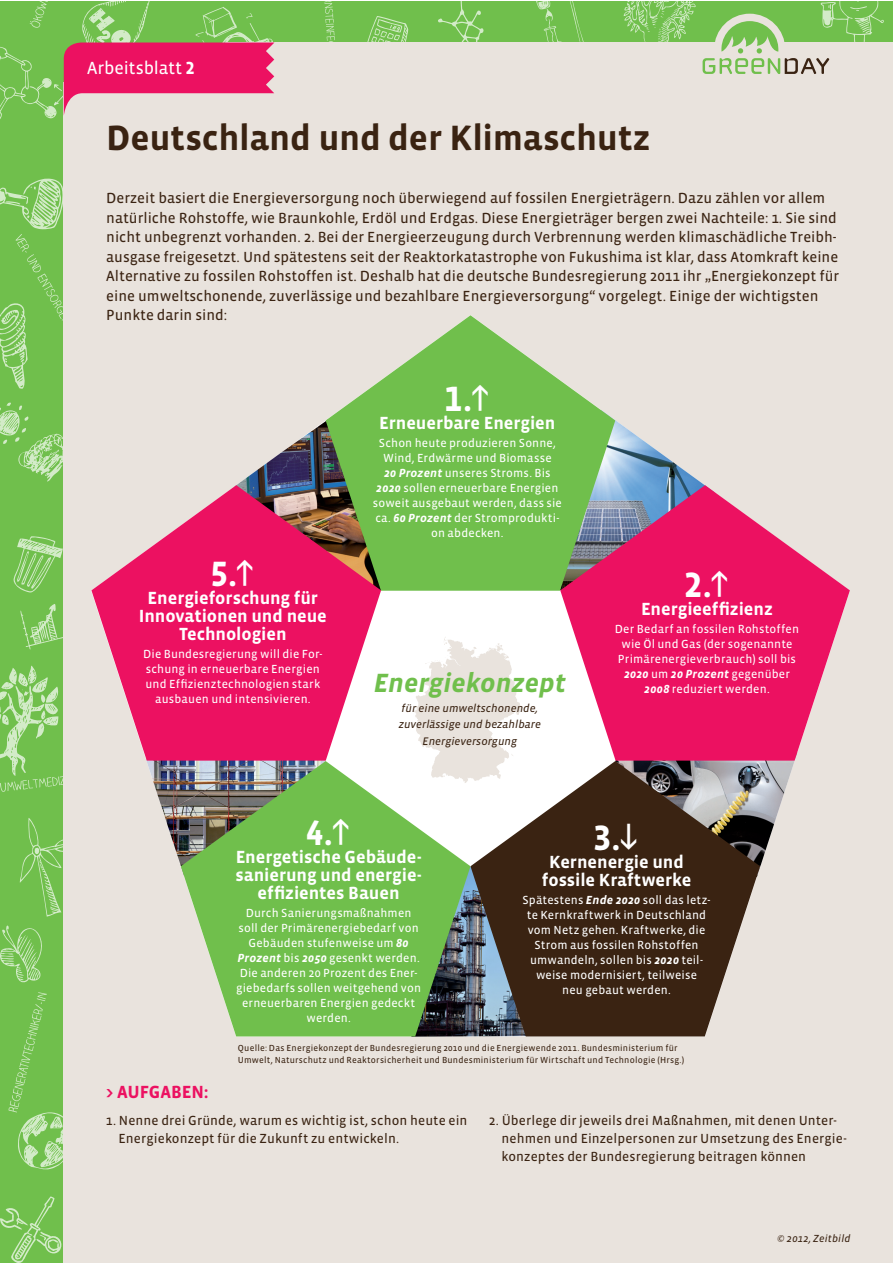
<style>
.page{position:relative;width:893px;height:1263px;background:#fff}
.page>*{position:absolute;margin:0;border:0;box-sizing:border-box;transform-origin:0 0}
.t1{font:700 36px "Vista Sans";letter-spacing:-.01em;color:#3a2312}
.t2{font:700 36px "Vista Sans Alt";color:#fff}
.t3{font:italic 700 27px "Vista Sans";color:#70bf4c}
.t4{font:700 18px/18px "Vista Sans";letter-spacing:-.005em;color:#fff;text-align:center}
.t5{font:18px "Vista Sans Reg";letter-spacing:-.01em;color:#fff}
.t6{font:700 18px "Vista Sans";letter-spacing:-.01em;color:#ec1161}
.t7{font:15px/19.5px "Vista Sans Reg";color:#3a2312}
.t8{font:13.5px/18px "Vista Sans Reg";letter-spacing:.01em;color:#3a2312}
.t9{font:12px/15px "Vista Sans Reg";letter-spacing:.015em;color:#fff;text-align:center}
.t10{font:italic 700 12px "Vista Sans";letter-spacing:.015em;color:#fff}
.t11{font:italic 11.25px/16.5px "Vista Sans Reg";color:#3a2312;text-align:center}
.t12{font:italic 10.5px "Vista Sans Reg";letter-spacing:.015em;color:#3a2312}
.t13{font:9px/12px "Vista Sans Reg";letter-spacing:.02em;color:#3a2312}
.s1{font-family:"Vista Sans Alt";font-weight:700}
.s2{font-family:"Vista Sans";font-weight:700;font-style:italic}
.s3{font-family:"Vista Sans Reg";font-weight:400;font-style:normal}
</style>
<div class="page">
<div style="left:0;top:1px;width:892px;height:1262px;background:#70bf4c"></div>
<svg style="left:20px;top:818px;width:44px;height:99px"></svg>
<svg style="left:13px;top:536px;width:50px;height:57px"></svg>
<svg style="left:20px;top:604px;width:44px;height:46px"></svg>
<svg style="left:0;top:1196px;width:64px;height:67px"></svg>
<svg style="left:0;top:925px;width:42px;height:58px"></svg>
<svg style="left:0;top:665px;width:64px;height:127px"></svg>
<svg style="left:0;top:177px;width:64px;height:212px"></svg>
<svg style="left:438px;top:1px;width:55px;height:42px"></svg>
<svg style="left:364px;top:16px;width:44px;height:27px"></svg>
<svg style="left:533px;top:1px;width:63px;height:42px"></svg>
<svg style="left:624px;top:1px;width:72px;height:42px"></svg>
<svg style="left:322px;top:1px;width:15px;height:42px"></svg>
<svg style="left:9px;top:992px;width:55px;height:179px"></svg>
<svg style="left:0;top:401px;width:64px;height:81px"></svg>
<div style="left:64px;top:82px;width:828px;height:1181px;background:#e9e3dd"></div>
<div style="left:227px;top:43px;width:665px;height:80px;background:#e9e3dd"></div>
<svg style="left:0;top:1px;width:274px;height:121px"></svg>
<img style="left:615px;top:420px;width:90px;height:65px">
<img style="left:760px;top:761px;width:35px;height:106px">
<img style="left:147px;top:761px;width:34px;height:105px">
<img style="left:237px;top:421px;width:89px;height:64px">
<div style="left:381px;top:591px;width:179px;height:170px;background:#fff"></div>
<svg style="left:703px;top:1px;width:182px;height:73px"></svg>
<svg style="left:414px;top:637px;width:107px;height:124px"></svg>
<svg style="left:326px;top:315px;width:289px;height:276px;fill:#70bf4c"></svg>
<svg style="left:560px;top:485px;width:290px;height:276px;fill:#ec1161"></svg>
<svg style="left:91px;top:485px;width:290px;height:276px;fill:#ec1161"></svg>
<svg style="left:181px;top:761px;width:289px;height:275px;fill:#70bf4c"></svg>
<svg style="left:470px;top:761px;width:290px;height:275px;fill:#3a2312"></svg>
<svg style="left:472px;top:385px;width:15px;height:26px"></svg>
<svg style="left:712px;top:571px;width:15px;height:26px"></svg>
<svg style="left:237px;top:560px;width:15px;height:26px"></svg>
<svg style="left:333px;top:819px;width:15px;height:26px"></svg>
<svg style="left:622px;top:824px;width:14px;height:26px"></svg>
<h3 class="t5" style="left:87px;top:58px;width:109px">Arbeitsblatt <span class="s1">2</span></h3>
<h1 class="t1" style="left:106px;top:120px;width:546px">Deutschland und der Klimaschutz</h1>
<p class="t7" style="left:106px;top:189px;width:734px">Derzeit basiert die Energieversorgung noch überwiegend auf fossilen Energieträgern. Dazu zählen vor allem natürliche Rohstoffe, wie Braunkohle, Erdöl und Erdgas. Diese Energieträger bergen zwei Nachteile: 1. Sie sind nicht unbegrenzt vorhanden. 2. Bei der Energieerzeugung durch Verbrennung werden klimaschädliche Treibh&shy;ausgase freigesetzt. Und spätestens seit der Reaktorkatastrophe von Fukushima ist klar, dass Atomkraft keine Alternative zu fossilen Rohstoffen ist. Deshalb hat die deutsche Bundesregierung 2011 ihr „Energiekonzept für eine umweltschonende, zuverlässige und bezahlbare Energieversorgung“ vorgelegt. Einige der wichtigsten Punkte darin sind:</p>
<h1 class="t2" style="left:210px;top:556px;width:29px">5.</h1>
<h3 class="t4" style="left:139px;top:590px;width:190px">Energieforschung für<br>Innovationen und neue<br>Technologien</h3>
<p class="t9" style="left:143px;top:647px;width:181px">Die Bundesregierung will die For&shy;schung in erneuerbare Energien und Effizienztechnologien stark ausbauen und intensivieren.</p>
<h1 class="t2" style="left:444px;top:380px;width:30px">1.</h1>
<h3 class="t4" style="left:379px;top:414px;width:178px">Erneuerbare Energien</h3>
<p class="t9" style="left:373px;top:436px;width:191px">Schon heute produzieren Sonne,<br>Wind, Erdwärme und Biomasse<br><span class="s2">20 Prozent</span> unseres Stroms. Bis<br><span class="s2">2020</span> sollen erneuerbare Energien soweit ausgebaut werden, dass sie ca. <span class="s2">60 Prozent</span> der Stromprodukti&shy;on abdecken.</p>
<h2 class="t3" style="left:374px;top:669px;width:194px">Energiekonzept</h2>
<p class="t11" style="left:399px;top:700px;width:144px">für eine umweltschonende, zuverlässige und bezahlbare<br>Energieversorgung</p>
<h1 class="t2" style="left:684px;top:566px;width:30px">2.</h1>
<h3 class="t4" style="left:641px;top:600px;width:133px">Energieeffizienz</h3>
<p class="t9" style="left:615px;top:622px;width:186px;text-align:left">Der Bedarf an fossilen Rohstoffen wie Öl und Gas (der sogenannte<br>Primärenergieverbrauch) soll bis</p>
<p class="t10" style="left:624px;top:668px;width:168px">2020 <span class="s3">um</span> 20 Prozent <span class="s3">gegenüber</span></p>
<p class="t9" style="left:644px;top:682px;width:127px"><span class="s2">2008</span> reduziert werden.</p>
<h1 class="t2" style="left:306px;top:815px;width:29px">4.</h1>
<h3 class="t4" style="left:236px;top:848px;width:188px">Energetische Gebäude&shy;sanierung und energie&shy;effizientes Bauen</h3>
<p class="t9" style="left:236px;top:906px;width:186px">Durch Sanierungsmaßnahmen soll der Primärenergiebedarf von<br>Gebäuden stufenweise um <span class="s2">80<br>Prozent</span> bis <span class="s2">2050</span> gesenkt werden.<br>Die anderen 20 Prozent des Ener&shy;giebedarfs sollen weitgehend von erneuerbaren Energien gedeckt werden.</p>
<h1 class="t2" style="left:593px;top:819px;width:29px">3.</h1>
<h3 class="t4" style="left:542px;top:853px;width:151px">Kernenergie und fossile Kraftwerke</h3>
<p class="t9" style="left:522px;top:892px;width:190px">Spätestens <span class="s2">Ende 2020</span> soll das letz&shy;te Kernkraftwerk in Deutschland vom Netz gehen. Kraftwerke, die<br>Strom aus fossilen Rohstoffen umwandeln, sollen bis <span class="s2">2020</span> teil&shy;weise modernisiert, teilweise<br>neu gebaut werden.</p>
<p class="t13" style="left:238px;top:1042px;width:448px">Quelle: Das Energiekonzept der Bundesregierung 2010 und die Energiewende 2011. Bundesministerium für<br>Umwelt, Naturschutz und Reaktorsicherheit und Bundesministerium für Wirtschaft und Technologie (Hrsg.)</p>
<h3 class="t6" style="left:106px;top:1083px;width:104px">&gt; AUFGABEN:</h3>
<p class="t8" style="left:119px;top:1112px;width:350px;text-indent:-13px">1. Nenne drei Gründe, warum es wichtig ist, schon heute ein<br>Energiekonzept für die Zukunft zu entwickeln.</p>
<p class="t8" style="left:501px;top:1112px;width:347px;text-indent:-13px">2. Überlege dir jeweils drei Maßnahmen, mit denen Unter&shy;nehmen und Einzelpersonen zur Umsetzung des Energie&shy;konzeptes der Bundesregierung beitragen können</p>
<p class="t12" style="left:777px;top:1233px;width:75px">© 2012, Zeitbild</p>
</div>
